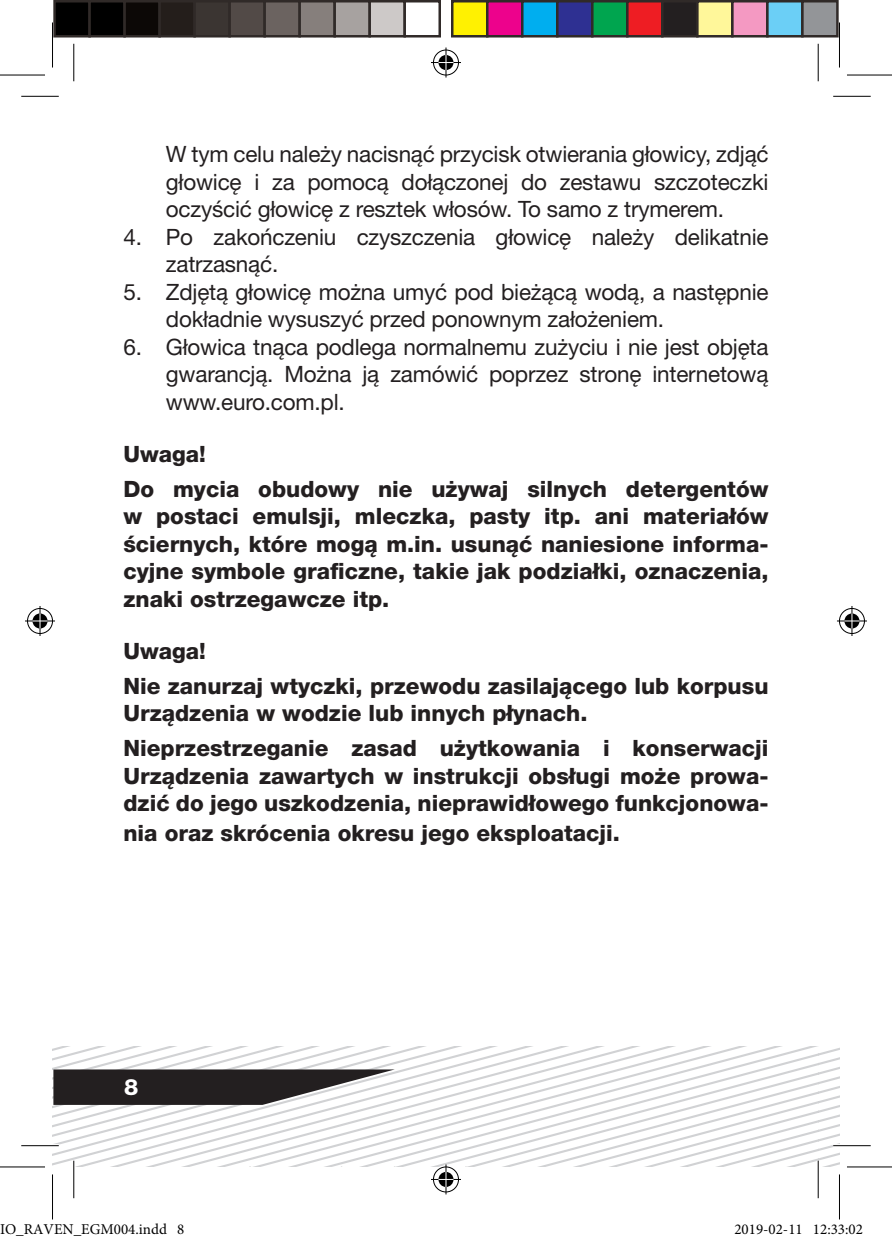
<style>
.page{position:relative;width:892px;height:1242px;background:#fff}
.page>*{position:absolute;margin:0;border:0;box-sizing:border-box;transform-origin:0 0}
.t1{font:800 22.5px/27.5px "Helvetica Neue LT Pro";color:#231f20}
.t2{font:22.5px/27.5px "Helvetica Neue LT Pro";letter-spacing:-.01em;color:#231f20;text-align:justify}
.t3{font:800 22.5px "Helvetica Neue LT Pro";color:#fff}
.t4{font:15px "Minion Pro";color:#000}
</style>
<div class="page">
<hr style="left:21px;top:96px;width:38px;height:1px;background:#000">
<hr style="left:833px;top:96px;width:37px;height:1px;background:#000">
<hr style="left:833px;top:1145px;width:37px;height:1px;background:#000">
<hr style="left:73px;top:44px;width:1px;height:37px;background:#000">
<hr style="left:817px;top:44px;width:1px;height:37px;background:#000">
<svg style="left:0;top:74px;width:45px;height:1px"></svg>
<svg style="left:847px;top:74px;width:45px;height:1px"></svg>
<hr style="left:0;top:75px;width:45px;height:1px;background:#000">
<hr style="left:847px;top:75px;width:45px;height:1px;background:#000">
<hr style="left:847px;top:1166px;width:45px;height:1px;background:#000">
<hr style="left:52px;top:22px;width:1px;height:45px;background:#000">
<hr style="left:839px;top:22px;width:1px;height:45px;background:#000">
<div style="left:432px;top:48px;width:28px;height:29px;border:3px solid #fff;border-radius:50%"></div>
<hr style="left:431px;top:61px;width:30px;height:3px;background:#fff">
<hr style="left:444px;top:47px;width:3px;height:30px;background:#fff">
<div style="left:437px;top:53px;width:18px;height:19px;border:3px solid #fff;border-radius:50%"></div>
<div style="left:433px;top:50px;width:26px;height:25px;border:1px solid #000;border-radius:50%"></div>
<hr style="left:431px;top:62px;width:30px;height:1px;background:#000">
<hr style="left:445px;top:47px;width:1px;height:30px;background:#000">
<svg style="left:438px;top:55px;width:15px;height:15px"></svg>
<div style="left:26px;top:607px;width:28px;height:28px;border:3px solid #fff;border-radius:50%"></div>
<hr style="left:25px;top:619px;width:30px;height:3px;background:#fff">
<svg style="left:38px;top:606px;width:4px;height:30px"></svg>
<div style="left:31px;top:612px;width:18px;height:18px;border:3px solid #fff;border-radius:50%"></div>
<div style="left:27px;top:608px;width:26px;height:25px;border:1px solid #000;border-radius:50%"></div>
<hr style="left:25px;top:620px;width:30px;height:1px;background:#000">
<hr style="left:40px;top:606px;width:1px;height:30px;background:#000">
<svg style="left:33px;top:613px;width:15px;height:15px"></svg>
<div style="left:838px;top:607px;width:28px;height:28px;border:3px solid #fff;border-radius:50%"></div>
<hr style="left:837px;top:619px;width:30px;height:3px;background:#fff">
<hr style="left:850px;top:606px;width:3px;height:30px;background:#fff">
<div style="left:843px;top:612px;width:18px;height:18px;border:3px solid #fff;border-radius:50%"></div>
<div style="left:839px;top:608px;width:25px;height:25px;border:1px solid #000;border-radius:50%"></div>
<hr style="left:837px;top:620px;width:30px;height:1px;background:#000">
<hr style="left:851px;top:606px;width:1px;height:30px;background:#000">
<svg style="left:844px;top:613px;width:15px;height:15px"></svg>
<div style="left:55px;top:1px;width:35px;height:35px;background:#000"></div>
<div style="left:53px;top:0;width:38px;height:37px;border:2px solid #302a28"></div>
<div style="left:90px;top:1px;width:35px;height:35px;background:#000"></div>
<div style="left:88px;top:0;width:38px;height:37px;border:2px solid #302a28"></div>
<div style="left:125px;top:1px;width:35px;height:35px;background:#0c0806"></div>
<div style="left:123px;top:0;width:38px;height:37px;border:2px solid #302a28"></div>
<div style="left:160px;top:1px;width:35px;height:35px;background:#241e1b"></div>
<div style="left:158px;top:0;width:38px;height:37px;border:2px solid #302a28"></div>
<div style="left:195px;top:1px;width:35px;height:35px;background:#3b3532"></div>
<div style="left:193px;top:0;width:38px;height:37px;border:2px solid #302a28"></div>
<div style="left:230px;top:1px;width:35px;height:35px;background:#524a47"></div>
<div style="left:228px;top:0;width:38px;height:37px;border:2px solid #302a28"></div>
<div style="left:265px;top:1px;width:35px;height:35px;background:#6b6360"></div>
<div style="left:263px;top:0;width:38px;height:37px;border:2px solid #302a28"></div>
<div style="left:300px;top:1px;width:35px;height:35px;background:#867f7c"></div>
<div style="left:298px;top:0;width:38px;height:37px;border:2px solid #302a28"></div>
<div style="left:335px;top:1px;width:35px;height:35px;background:#a7a2a0"></div>
<div style="left:333px;top:0;width:38px;height:37px;border:2px solid #302a28"></div>
<div style="left:370px;top:1px;width:35px;height:35px;background:#cdc9c8"></div>
<div style="left:368px;top:0;width:38px;height:37px;border:2px solid #302a28"></div>
<div style="left:403px;top:0;width:38px;height:37px;border:2px solid #302a28"></div>
<div style="left:452px;top:1px;width:35px;height:35px;background:#fff101"></div>
<div style="left:451px;top:0;width:37px;height:37px;border:2px solid #302a28"></div>
<div style="left:487px;top:1px;width:35px;height:35px;background:#ed028c"></div>
<div style="left:486px;top:0;width:37px;height:37px;border:2px solid #302a28"></div>
<div style="left:522px;top:1px;width:35px;height:35px;background:#00aeef"></div>
<div style="left:521px;top:0;width:37px;height:37px;border:2px solid #302a28"></div>
<div style="left:557px;top:1px;width:35px;height:35px;background:#2e3092"></div>
<div style="left:556px;top:0;width:37px;height:37px;border:2px solid #302a28"></div>
<div style="left:592px;top:1px;width:35px;height:35px;background:#00a54f"></div>
<div style="left:591px;top:0;width:37px;height:37px;border:2px solid #302a28"></div>
<div style="left:627px;top:1px;width:35px;height:35px;background:#ee1d23"></div>
<div style="left:626px;top:0;width:37px;height:37px;border:2px solid #302a28"></div>
<div style="left:662px;top:1px;width:35px;height:35px;background:#231f20"></div>
<div style="left:661px;top:0;width:37px;height:37px;border:2px solid #302a28"></div>
<div style="left:697px;top:1px;width:35px;height:35px;background:#fff79a"></div>
<div style="left:696px;top:0;width:37px;height:37px;border:2px solid #302a28"></div>
<div style="left:732px;top:1px;width:35px;height:35px;background:#f499c2"></div>
<div style="left:731px;top:0;width:37px;height:37px;border:2px solid #302a28"></div>
<div style="left:767px;top:1px;width:35px;height:35px;background:#6bcff6"></div>
<div style="left:766px;top:0;width:37px;height:37px;border:2px solid #302a28"></div>
<div style="left:802px;top:1px;width:35px;height:35px;background:#939598"></div>
<div style="left:801px;top:0;width:37px;height:37px;border:2px solid #302a28"></div>
<svg style="left:0;top:1046px;width:848px;height:174px"></svg>
<div style="left:848px;top:1224px;width:7px;height:11px;border:1px solid #fff;border-radius:50%"></div>
<div style="left:850px;top:1224px;width:4px;height:10px;border:1px solid #fff;border-radius:50%"></div>
<p class="t2" style="left:166px;top:140px;width:604px">W tym celu należy nacisnąć przycisk otwierania głowicy, zdjąć głowicę i za pomocą dołączonej do zestawu szczoteczki oczyścić głowicę z resztek włosów. To samo z trymerem.</p>
<p class="t2" style="left:166px;top:222px;width:604px;text-indent:-43px">4. Po zakończeniu czyszczenia głowicę należy delikatnie zatrzasnąć.</p>
<p class="t2" style="left:166px;top:277px;width:604px;text-indent:-43px">5. Zdjętą głowicę można umyć pod bieżącą wodą, a następnie dokładnie wysuszyć przed ponownym założeniem.</p>
<p class="t2" style="left:166px;top:332px;width:604px;text-indent:-43px">6. Głowica tnąca podlega normalnemu zużyciu i nie jest objęta gwarancją. Można ją zamówić poprzez stronę internetową www.euro.com.pl.</p>
<p class="t1" style="left:123px;top:437px;width:646px;line-height:34.5px">Uwaga!<br>Do mycia obudowy nie używaj silnych detergentów</p>
<p class="t1" style="left:123px;top:502px;width:646px;text-align:justify">w postaci emulsji, mleczka, pasty itp. ani materiałów ściernych, które mogą m.in. usunąć naniesione informa&shy;cyjne symbole graficzne, takie jak podziałki, oznaczenia, znaki ostrzegawcze itp.</p>
<p class="t1" style="left:123px;top:634px;width:646px;line-height:34.5px">Uwaga!<br>Nie zanurzaj wtyczki, przewodu zasilającego lub korpusu</p>
<p class="t1" style="left:123px;top:696px;width:646px;line-height:34.5px">Urządzenia w wodzie lub innych płynach.<br>Nieprzestrzeganie zasad użytkowania i konserwacji</p>
<p class="t1" style="left:123px;top:761px;width:646px">Urządzenia zawartych w instrukcji obsługi może prowa&shy;dzić do jego uszkodzenia, nieprawidłowego funkcjonowa-</p>
<p class="t1" style="left:123px;top:819px;width:498px">nia oraz skrócenia okresu jego eksploatacji.</p>
<p class="t3" style="left:124px;top:1073px;width:16px">8</p>
<p class="t4" style="left:0;top:1219px;width:186px">IO_RAVEN_EGM004.indd 8</p>
<p class="t4" style="left:734px;top:1219px;width:130px">2019-02-11 12:33:02</p>
</div>
